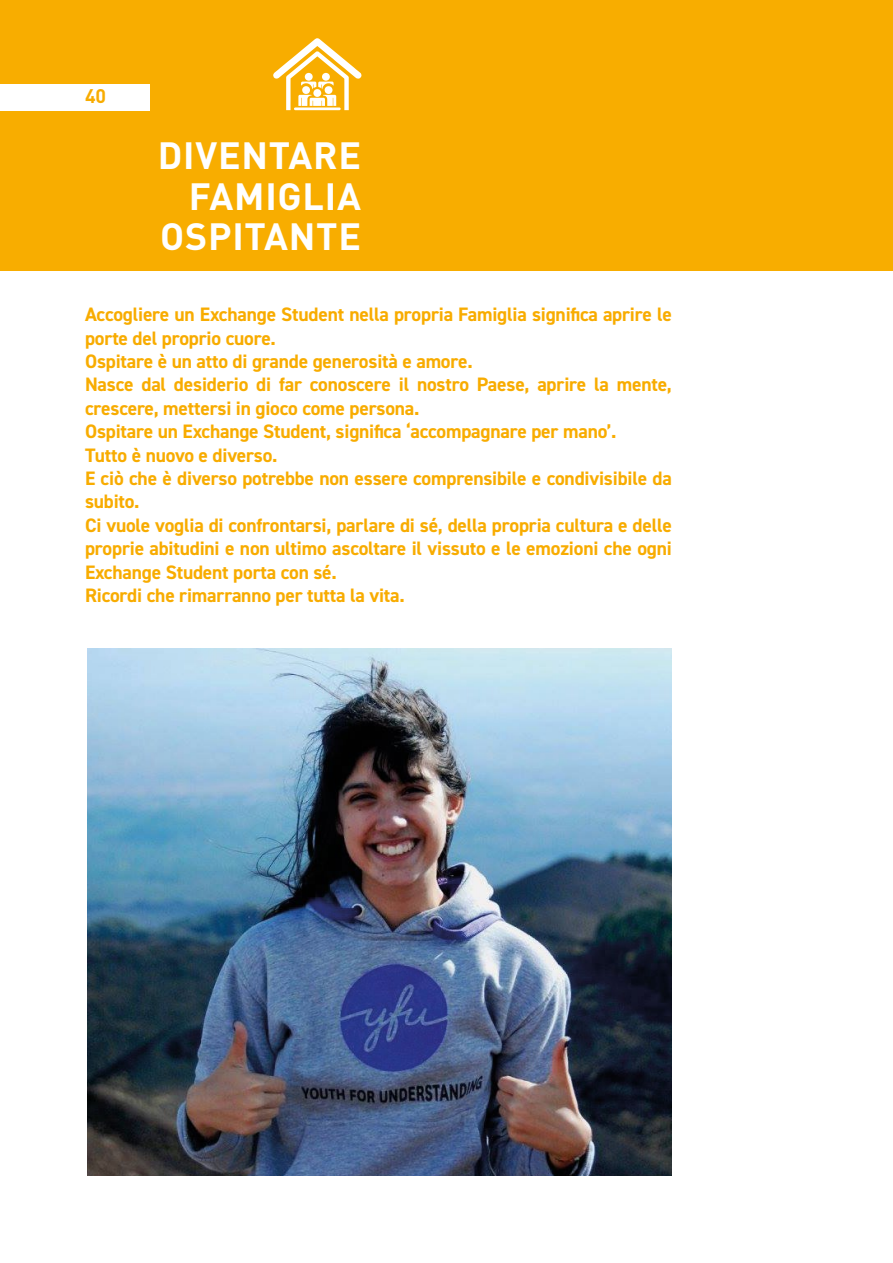
<style>
.page{position:relative;width:893px;height:1263px;background:#fff}
.page>*{position:absolute;margin:0;border:0;box-sizing:border-box;transform-origin:0 0}
.t1{font:700 37.5px/40.5px "DIN Pro";letter-spacing:.02em;color:#fff;text-align:right}
.t2{font:700 19.5px/23.4px "DIN2014";letter-spacing:-.01em;color:#f8ac00}
.t3{font:700 19.5px "DIN Pro";color:#f8ac00}
</style>
<div class="page">
<div style="left:0;top:0;width:893px;height:270px;background:#f8ad00"></div>
<img style="left:87px;top:648px;width:585px;height:528px">
<svg style="left:273px;top:38px;width:89px;height:72px"></svg>
<div style="left:305px;top:73px;width:8px;height:8px;background:#fff;border-radius:50%"></div>
<div style="left:313px;top:89px;width:8px;height:8px;background:#fff;border-radius:50%"></div>
<div style="left:325px;top:86px;width:7px;height:8px;background:#fff;border-radius:50%"></div>
<div style="left:322px;top:73px;width:8px;height:8px;background:#fff;border-radius:50%"></div>
<div style="left:302px;top:86px;width:8px;height:8px;background:#fff;border-radius:50%"></div>
<div style="left:0;top:84px;width:149px;height:26px;background:#fff"></div>
<p class="t3" style="left:85px;top:80px;width:23px">40</p>
<h1 class="t1" style="left:158px;top:131px;width:205px">DIVENTARE<br>FAMIGLIA<br>OSPITANTE</h1>
<p class="t2" style="left:85px;top:303px;width:588px">Accogliere un Exchange Student nella propria Famiglia significa aprire le porte del proprio cuore.<br>Ospitare è un atto di grande generosità e amore.<br>Nasce dal desiderio di far conoscere il nostro Paese, aprire la mente, crescere, mettersi in gioco come persona.<br>Ospitare un Exchange Student, significa ‘accompagnare per mano’.<br>Tutto è nuovo e diverso.<br>E ciò che è diverso potrebbe non essere comprensibile e condivisibile da subito.<br>Ci vuole voglia di confrontarsi, parlare di sé, della propria cultura e delle proprie abitudini e non ultimo ascoltare il vissuto e le emozioni che ogni Exchange Student porta con sé.<br>Ricordi che rimarranno per tutta la vita.</p>
</div>
